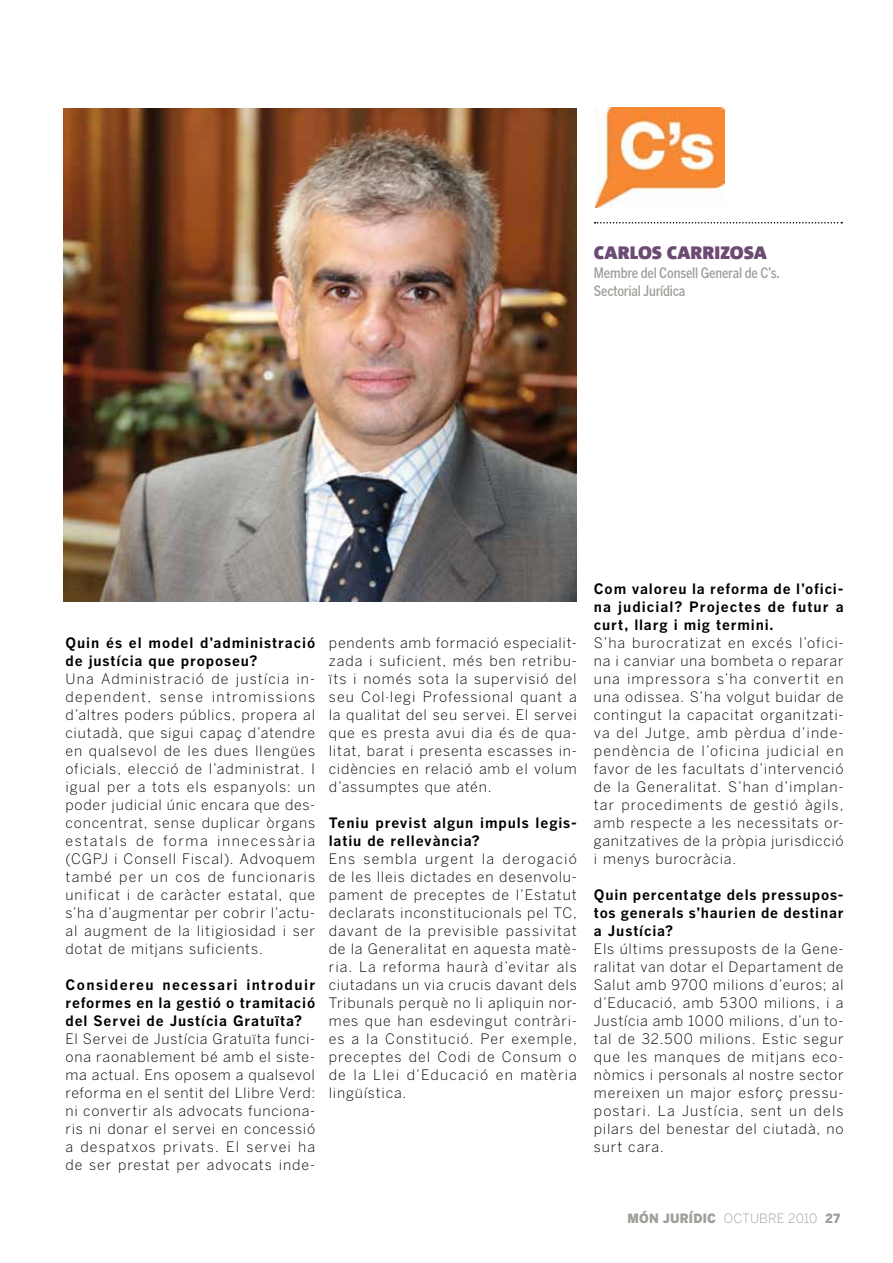
<style>
.page{position:relative;width:893px;height:1263px;background:#fff}
.page>*{position:absolute;margin:0;border:0;box-sizing:border-box;transform-origin:0 0}
.t1{font:900 18px "Corpid";color:#6c4b72}
.t2{font:300 14.25px/18px "Benton Gothic";letter-spacing:.06em;color:#000;text-align:justify}
.t3{font:700 14.25px/18px "Benton Gothic";letter-spacing:.06em;color:#000;text-align:justify}
.t4{font:500 condensed 14.25px/18px "Benton Gothic";letter-spacing:-.01em;color:#a19e9a}
.t5{font:900 12.75px "Benton Gothic";letter-spacing:.02em;color:#a19e9a}
.s1{font-weight:300}
</style>
<div class="page">
<img style="left:64px;top:108px;width:513px;height:494px">
<svg style="left:595px;top:222px;width:247px;height:1px"></svg>
<img style="left:595px;top:108px;width:129px;height:99px">
<p class="t1" style="left:594px;top:241px;width:175px">CARLOS CARRIZOSA</p>
<p class="t4" style="left:594px;top:263px;width:187px">Membre del Consell General de C’s.<br>Sectorial Jurídica</p>
<p class="t3" style="left:65px;top:633px;width:251px">Quin és el model d’administració de justícia que proposeu?</p>
<p class="t2" style="left:65px;top:670px;width:251px">Una Administració de justícia in&shy;dependent, sense intromissions d’altres poders públics, propera al ciutadà, que sigui capaç d’atendre en qualsevol de les dues llengües oficials, elecció de l’administrat. I igual per a tots els espanyols: un poder judicial únic encara que des&shy;concentrat, sense duplicar òrgans estatals de forma innecessària (CGPJ i Consell Fiscal). Advoquem també per un cos de funcionaris unificat i de caràcter estatal, que s’ha d’augmentar per cobrir l’actu&shy;al augment de la litigiosidad i ser dotat de mitjans suficients.</p>
<p class="t3" style="left:65px;top:975px;width:251px">Considereu necessari introduir reformes en la gestió o tramitació del Servei de Justícia Gratuïta?</p>
<p class="t2" style="left:65px;top:1030px;width:251px">El Servei de Justícia Gratuïta funci&shy;ona raonablement bé amb el siste&shy;ma actual. Ens oposem a qualsevol reforma en el sentit del Llibre Verd: ni convertir als advocats funciona&shy;ris ni donar el servei en concessió a despatxos privats. El servei ha de ser prestat per advocats inde-</p>
<p class="t2" style="left:329px;top:634px;width:250px">pendents amb formació especialit&shy;zada i suficient, més ben retribu&shy;ïts i només sota la supervisió del seu Col·legi Professional quant a la qualitat del seu servei. El servei que es presta avui dia és de qua&shy;litat, barat i presenta escasses in&shy;cidències en relació amb el volum d’assumptes que atén.</p>
<p class="t3" style="left:329px;top:813px;width:250px">Teniu previst algun impuls legis&shy;latiu de rellevància?</p>
<p class="t2" style="left:329px;top:850px;width:250px">Ens sembla urgent la derogació de les lleis dictades en desenvolu&shy;pament de preceptes de l’Estatut declarats inconstitucionals pel TC, davant de la previsible passivitat de la Generalitat en aquesta matè&shy;ria. La reforma haurà d’evitar als ciutadans un via crucis davant dels Tribunals perquè no li apliquin nor&shy;mes que han esdevingut contràri&shy;es a la Constitució. Per exemple, preceptes del Codi de Consum o de la Llei d’Educació en matèria lingüística.</p>
<p class="t3" style="left:594px;top:579px;width:251px">Com valoreu la reforma de l’ofici&shy;na judicial? Projectes de futur a curt, llarg i mig termini.</p>
<p class="t2" style="left:594px;top:634px;width:251px">S’ha burocratizat en excés l’ofici&shy;na i canviar una bombeta o reparar una impressora s’ha convertit en una odissea. S’ha volgut buidar de contingut la capacitat organitzati&shy;va del Jutge, amb pèrdua d’inde&shy;pendència de l’oficina judicial en favor de les facultats d’intervenció de la Generalitat. S’han d’implan&shy;tar procediments de gestió àgils, amb respecte a les necessitats or&shy;ganitzatives de la pròpia jurisdicció i menys burocràcia.</p>
<p class="t3" style="left:594px;top:885px;width:251px">Quin percentatge dels pressupos&shy;tos generals s’haurien de destinar a Justícia?</p>
<p class="t2" style="left:594px;top:940px;width:251px">Els últims pressuposts de la Gene&shy;ralitat van dotar el Departament de Salut amb 9700 milions d’euros; al d’Educació, amb 5300 milions, i a Justícia amb 1000 milions, d’un to&shy;tal de 32.500 milions. Estic segur que les manques de mitjans eco&shy;nòmics i personals al nostre sector mereixen un major esforç pressu&shy;postari. La Justícia, sent un dels pilars del benestar del ciutadà, no surt cara.</p>
<p class="t5" style="left:627px;top:1210px;width:214px">MÓN JURÍDIC <span class="s1">OCTUBRE 2010</span> 27</p>
</div>
